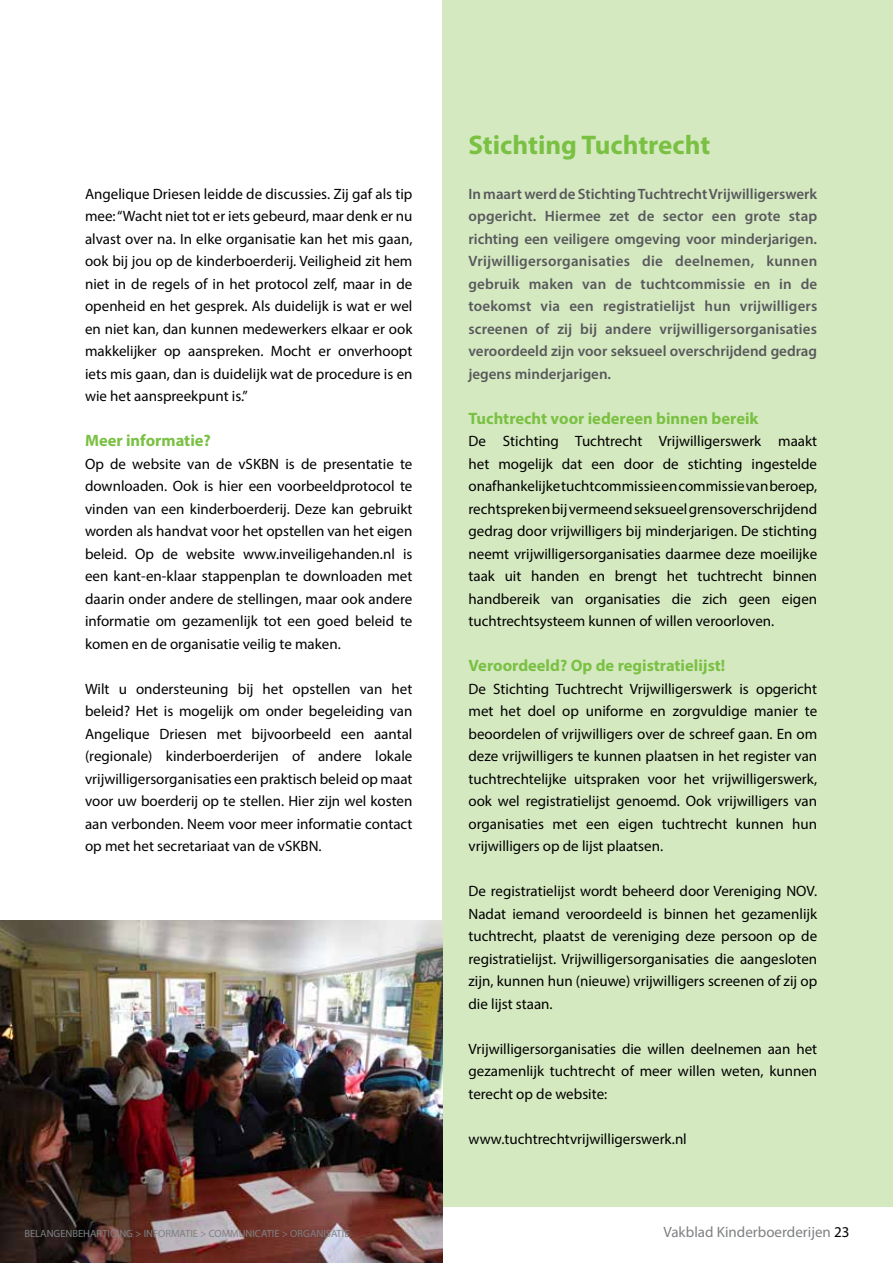
<style>
.page{position:relative;width:893px;height:1263px;background:#fff}
.page>*{position:absolute;margin:0;border:0;box-sizing:border-box;transform-origin:0 0}
.t1{font:700 27px "Myriad Pro";color:#7ac143}
.t2{font:700 16.5px "Myriad Pro";color:#7ac143}
.t3{font:15px/22.5px "Myriad Pro";color:#000;text-align:justify}
.t4{font:600 15px/22.5px "Myriad Pro";color:#58595b;text-align:justify}
.t5{font:15px "Myriad Pro";color:#7e8083}
.t6{font:10.5px "Myriad Pro";color:#7e8083}
.s1{color:#000}
</style>
<div class="page">
<div style="left:443px;top:0;width:450px;height:1207px;background:#d5e9c1"></div>
<img style="left:0;top:921px;width:443px;height:342px">
<p class="t3" style="left:85px;top:182px;width:329px">Angelique Driesen leidde de discussies. Zij gaf als tip mee: “Wacht niet tot er iets gebeurd, maar denk er nu alvast over na. In elke organisatie kan het mis gaan, ook bij jou op de kinderboerderij. Veiligheid zit hem niet in de regels of in het protocol zelf, maar in de openheid en het gesprek. Als duidelijk is wat er wel en niet kan, dan kunnen medewerkers elkaar er ook makkelijker op aanspreken. Mocht er onverhoopt iets mis gaan, dan is duidelijk wat de procedure is en wie het aanspreekpunt is.”</p>
<p class="t2" style="left:85px;top:430px;width:127px">Meer informatie?</p>
<p class="t3" style="left:85px;top:452px;width:329px">Op de website van de vSKBN is de presentatie te downloaden. Ook is hier een voorbeeldprotocol te vinden van een kinderboerderij. Deze kan gebruikt worden als handvat voor het opstellen van het eigen beleid. Op de website www.inveiligehanden.nl is een kant-en-klaar stappenplan te downloaden met daarin onder andere de stellingen, maar ook andere informatie om gezamenlijk tot een goed beleid te komen en de organisatie veilig te maken.</p>
<p class="t3" style="left:85px;top:677px;width:329px">Wilt u ondersteuning bij het opstellen van het beleid? Het is mogelijk om onder begeleiding van Angelique Driesen met bijvoorbeeld een aantal (regionale) kinderboerderijen of andere lokale vrijwilligersorganisaties een praktisch beleid op maat voor uw boerderij op te stellen. Hier zijn wel kosten aan verbonden. Neem voor meer informatie contact op met het secretariaat van de vSKBN.</p>
<h1 class="t1" style="left:468px;top:127px;width:243px">Stichting Tuchtrecht</h1>
<p class="t4" style="left:468px;top:182px;width:350px">In maart werd de Stichting Tuchtrecht Vrijwilligerswerk opgericht. Hiermee zet de sector een grote stap richting een veiligere omgeving voor minderjarigen.<br>Vrijwilligersorganisaties die deelnemen, kunnen gebruik maken van de tuchtcommissie en in de toekomst via een registratielijst hun vrijwilligers screenen of zij bij andere vrijwilligersorganisaties veroordeeld zijn voor seksueel overschrijdend gedrag jegens minderjarigen.</p>
<p class="t2" style="left:468px;top:407px;width:292px">Tuchtrecht voor iedereen binnen bereik</p>
<p class="t3" style="left:468px;top:430px;width:350px">De Stichting Tuchtrecht Vrijwilligerswerk maakt het mogelijk dat een door de stichting ingestelde onafhankelijke tuchtcommissie en commissie van beroep, rechtspreken bij vermeend seksueel grensoverschrijdend gedrag door vrijwilligers bij minderjarigen. De stichting neemt vrijwilligersorganisaties daarmee deze moeilijke taak uit handen en brengt het tuchtrecht binnen handbereik van organisaties die zich geen eigen tuchtrechtsysteem kunnen of willen veroorloven.</p>
<p class="t2" style="left:468px;top:655px;width:258px">Veroordeeld? Op de registratielijst!</p>
<p class="t3" style="left:468px;top:677px;width:350px">De Stichting Tuchtrecht Vrijwilligerswerk is opgericht met het doel op uniforme en zorgvuldige manier te beoordelen of vrijwilligers over de schreef gaan. En om deze vrijwilligers te kunnen plaatsen in het register van tuchtrechtelijke uitspraken voor het vrijwilligerswerk, ook wel registratielijst genoemd. Ook vrijwilligers van organisaties met een eigen tuchtrecht kunnen hun vrijwilligers op de lijst plaatsen.</p>
<p class="t3" style="left:468px;top:880px;width:350px">De registratielijst wordt beheerd door Vereniging NOV.<br>Nadat iemand veroordeeld is binnen het gezamenlijk tuchtrecht, plaatst de vereniging deze persoon op de registratielijst. Vrijwilligersorganisaties die aangesloten zijn, kunnen hun (nieuwe) vrijwilligers screenen of zij op die lijst staan.</p>
<p class="t3" style="left:468px;top:1037px;width:350px">Vrijwilligersorganisaties die willen deelnemen aan het gezamenlijk tuchtrecht of meer willen weten, kunnen terecht op de website:</p>
<p class="t3" style="left:468px;top:1127px;width:220px">www.tuchtrechtvrijwilligerswerk.nl</p>
<p class="t6" style="left:24px;top:1227px;width:327px">BELANGENBEHARTIGING &gt; INFORMATIE &gt; COMMUNICATIE &gt; ORGANISATIE</p>
<p class="t5" style="left:663px;top:1222px;width:187px">Vakblad Kinderboerderijen <span class="s1">23</span></p>
</div>
